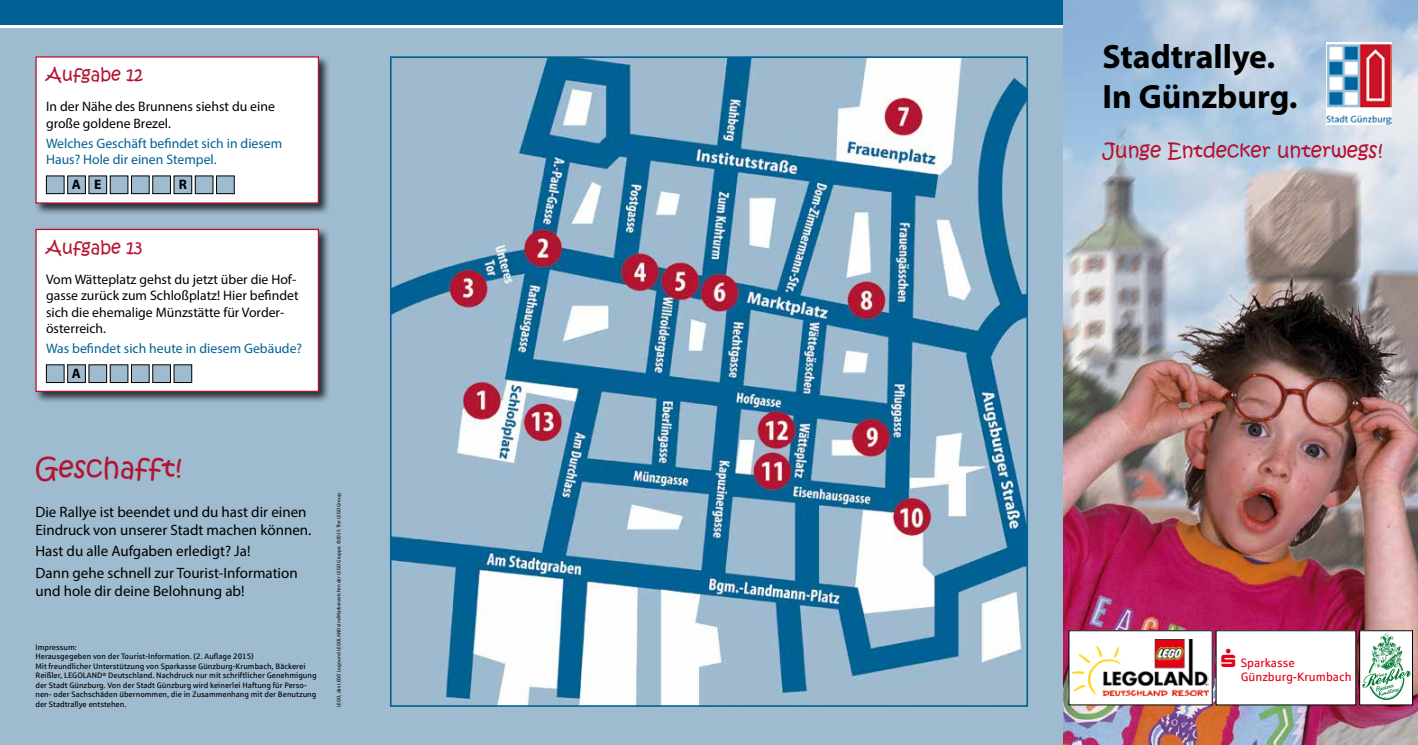
<style>
.page{position:relative;width:1418px;height:745px;background:#fff}
.page>*{position:absolute;margin:0;border:0;box-sizing:border-box;transform-origin:0 0}
.t1{font:700 33.75px/40.5px "Myriad Pro";color:#000}
.t2{font:27.5px "Kristen ITC";color:#b41431}
.t3{font:20px "Kristen ITC";color:#b41431}
.t4{font:17.5px "Kristen ITC";color:#b41431}
.t5{font:15px/18px "Myriad Pro";color:#000}
.t6{font:13.75px/16.5px "Myriad Pro";color:#000}
.t7{font:13.75px/16.5px "Myriad Pro";color:#006294}
.t8{font:700 13.75px "Myriad Pro";color:#000}
.t9{font:12.12px/14.5px "Sparkasse Rg";color:#e2001a}
.t10{font:7.88px/9.5px "Sparkasse Rg";color:#000}
.t11{font:5px "Sparkasse Rg";color:#000;scale:.95 1}
</style>
<div class="page">
<div style="left:0;top:28px;width:1063px;height:716px;background:#9ebbcf"></div>
<div style="left:0;top:0;width:1063px;height:25px;background:#006294"></div>
<img style="left:393px;top:59px;width:632px;height:644px">
<div style="left:34px;top:54px;width:297px;height:161px;background:#000;opacity:.75"></div>
<div style="left:35px;top:56px;width:284px;height:147px;background:#fff;border:1px solid #b41431"></div>
<div style="left:46px;top:176px;width:18px;height:17px;background:#9ebbcf"></div>
<div style="left:46px;top:175px;width:18px;height:19px;border:1px solid #000"></div>
<div style="left:68px;top:176px;width:17px;height:17px;background:#9ebbcf"></div>
<div style="left:67px;top:175px;width:19px;height:19px;border:1px solid #000"></div>
<div style="left:89px;top:176px;width:18px;height:17px;background:#9ebbcf"></div>
<div style="left:89px;top:175px;width:18px;height:19px;border:1px solid #000"></div>
<div style="left:110px;top:176px;width:18px;height:17px;background:#9ebbcf"></div>
<div style="left:110px;top:175px;width:18px;height:19px;border:1px solid #000"></div>
<div style="left:131px;top:176px;width:18px;height:17px;background:#9ebbcf"></div>
<div style="left:131px;top:175px;width:18px;height:19px;border:1px solid #000"></div>
<div style="left:153px;top:176px;width:17px;height:17px;background:#9ebbcf"></div>
<div style="left:152px;top:175px;width:19px;height:19px;border:1px solid #000"></div>
<div style="left:174px;top:176px;width:18px;height:17px;background:#9ebbcf"></div>
<div style="left:174px;top:175px;width:18px;height:19px;border:1px solid #000"></div>
<div style="left:195px;top:176px;width:18px;height:17px;background:#9ebbcf"></div>
<div style="left:195px;top:175px;width:18px;height:19px;border:1px solid #000"></div>
<div style="left:216px;top:176px;width:18px;height:17px;background:#9ebbcf"></div>
<div style="left:216px;top:175px;width:18px;height:19px;border:1px solid #000"></div>
<div style="left:34px;top:227px;width:297px;height:177px;background:#000;opacity:.75"></div>
<div style="left:35px;top:229px;width:284px;height:163px;background:#fff;border:1px solid #b41431"></div>
<div style="left:46px;top:364px;width:18px;height:18px;background:#9ebbcf"></div>
<div style="left:68px;top:364px;width:17px;height:18px;background:#9ebbcf"></div>
<div style="left:67px;top:364px;width:19px;height:18px;border:1px solid #000"></div>
<div style="left:89px;top:364px;width:18px;height:18px;background:#9ebbcf"></div>
<div style="left:110px;top:364px;width:18px;height:18px;background:#9ebbcf"></div>
<div style="left:131px;top:364px;width:18px;height:18px;background:#9ebbcf"></div>
<div style="left:153px;top:364px;width:17px;height:18px;background:#9ebbcf"></div>
<div style="left:174px;top:364px;width:18px;height:18px;background:#9ebbcf"></div>
<img style="left:1063px;top:0;width:354px;height:744px">
<img style="left:1326px;top:43px;width:65px;height:82px">
<img style="left:1361px;top:632px;width:49px;height:70px">
<div style="left:1359px;top:630px;width:53px;height:74px;border:1px solid #000"></div>
<svg style="left:1068px;top:630px;width:144px;height:74px"></svg>
<img style="left:1072px;top:639px;width:136px;height:55px">
<div style="left:1216px;top:630px;width:139px;height:74px;background:#fff"></div>
<h3 class="t4" style="left:46px;top:63px;width:98px">Aufgabe 12</h3>
<h3 class="t6" style="left:46px;top:98px;width:230px">In der Nähe des Brunnens siehst du eine große goldene Brezel.</h3>
<h3 class="t7" style="left:46px;top:134px;width:238px">Welches Geschäft befindet sich in diesem<br>Haus? Hole dir einen Stempel.</h3>
<h3 class="t8" style="left:72px;top:175px;width:31px">A E</h3>
<h3 class="t8" style="left:179px;top:175px;width:10px">R</h3>
<h3 class="t4" style="left:46px;top:236px;width:98px">Aufgabe 13</h3>
<h3 class="t6" style="left:46px;top:270px;width:254px">Vom Wätteplatz gehst du jetzt über die Hof&shy;gasse zurück zum Schloßplatz! Hier befindet sich die ehemalige Münzstätte für Vorder&shy;österreich.</h3>
<h3 class="t7" style="left:46px;top:340px;width:257px">Was befindet sich heute in diesem Gebäude?</h3>
<h3 class="t8" style="left:72px;top:364px;width:11px">A</h3>
<h2 class="t2" style="left:35px;top:449px;width:148px">Geschafft!</h2>
<h3 class="t5" style="left:35px;top:502px;width:277px">Die Rallye ist beendet und du hast dir einen<br>Eindruck von unserer Stadt machen können.</h3>
<h3 class="t5" style="left:35px;top:540px;width:264px;line-height:21.5px">Hast du alle Aufgaben erledigt? Ja!<br>Dann gehe schnell zur Tourist-Information</h3>
<h3 class="t5" style="left:35px;top:581px;width:211px">und hole dir deine Belohnung ab!</h3>
<p class="t10" style="left:35px;top:641px;width:283px">Impressum:<br>Herausgegeben von der Tourist-Information. (2. Auflage 2015)<br>Mit freundlicher Unterstützung von Sparkasse Günzburg-Krumbach, Bäckerei Reißler, LEGOLAND<sup>®</sup> Deutschland. Nachdruck nur mit schriftlicher Genehmigung der Stadt Günzburg. Von der Stadt Günzburg wird keinerlei Haftung für Perso&shy;nen- oder Sachschäden übernommen, die in Zusammenhang mit der Benutzung der Stadtrallye entstehen.</p>
<p class="t11" style="left:336px;top:706px;width:227px;rotate:-90deg">LEGO, das LEGO Logo und LEGOLAND sind Markenzeichen der LEGO Gruppe. ©2015 The LEGO Group.</p>
<h1 class="t1" style="left:1102px;top:35px;width:197px">Stadtrallye.<br>In Günzburg.</h1>
<h3 class="t3" style="left:1102px;top:137px;width:282px">Junge Entdecker unterwegs!</h3>
<h3 class="t9" style="left:1240px;top:654px;width:112px;text-indent:-19px">▲ Sparkasse<br>Günzburg-Krumbach</h3>
</div>
